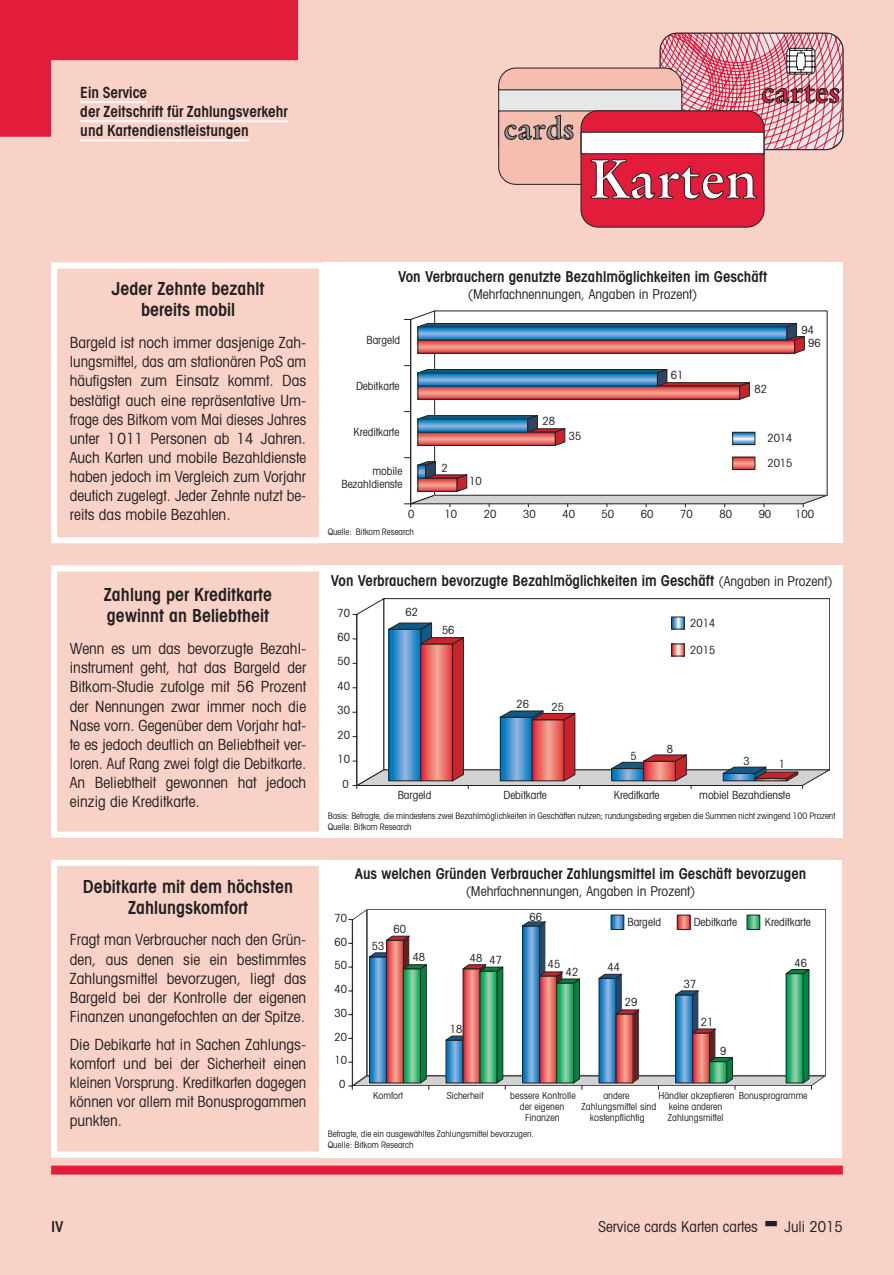
<style>
.page{position:relative;width:894px;height:1275px;background:#fff}
.page>*{position:absolute;margin:0;border:0;box-sizing:border-box;transform-origin:0 0}
.t1{font:700 54.75px "Stempel Garamond";color:#fff}
.t2{font:700 30.45px "Stempel Garamond";color:#e41c3b}
.t3{font:700 30.45px "Stempel Garamond";color:#939598}
.t4{font:600 condensed 18px/21px "Avant Garde";color:#231f20}
.t5{font:condensed 15.3px/19.2px "Avant Garde";color:#231f20;text-align:justify}
.t6{font:600 condensed 15.3px/19.2px "Avant Garde";color:#231f20}
.t7{font:600 condensed 15px "Avant Garde";color:#231f20}
.t8{font:condensed 15px "Avant Garde";color:#231f20}
.t9{font:condensed 13.5px "Avant Garde";color:#231f20}
.t10{font:condensed 11.25px/13.5px "Avant Garde";letter-spacing:-.005em;color:#231f20;text-align:right}
.t11{font:condensed 9.75px/10.8px "Avant Garde";color:#231f20;text-align:center}
.t12{font:condensed 9px/10.5px "Avant Garde";letter-spacing:-.005em;color:#231f20}
.s1{font-weight:400;font-size:13.5px}
</style>
<div class="page">
<div style="left:0;top:0;width:893px;height:1275px;background:#f9d2c7"></div>
<hr style="left:80px;top:139px;width:169px;height:2px;background:#fff">
<div style="left:51px;top:1165px;width:791px;height:9px;background:#e41c3b"></div>
<div style="left:580px;top:111px;width:183px;height:116px;background:#e41c3b;border-radius:17px"></div>
<svg style="left:498px;top:33px;width:344px;height:167px"></svg>
<div style="left:51px;top:565px;width:274px;height:272px;border:6px solid #fff"></div>
<div style="left:322px;top:565px;width:520px;height:272px;background:#fff"></div>
<svg style="left:353px;top:598px;width:476px;height:190px"></svg>
<div style="left:51px;top:860px;width:274px;height:297px;border:6px solid #fff"></div>
<div style="left:322px;top:860px;width:520px;height:297px;background:#fff"></div>
<svg style="left:348px;top:909px;width:477px;height:180px"></svg>
<svg style="left:612px;top:916px;width:10px;height:12px"></svg>
<div style="left:610px;top:914px;width:14px;height:16px;border:1px solid #231f20"></div>
<svg style="left:678px;top:916px;width:10px;height:12px"></svg>
<div style="left:676px;top:914px;width:14px;height:16px;border:1px solid #231f20"></div>
<svg style="left:748px;top:916px;width:9px;height:12px"></svg>
<div style="left:324px;top:262px;width:518px;height:281px;background:#fff"></div>
<svg style="left:404px;top:310px;width:424px;height:197px"></svg>
<svg style="left:734px;top:458px;width:18px;height:10px"></svg>
<div style="left:732px;top:456px;width:22px;height:14px;border:1px solid #231f20"></div>
<svg style="left:734px;top:434px;width:18px;height:9px"></svg>
<div style="left:732px;top:432px;width:22px;height:13px;border:1px solid #231f20"></div>
<div style="left:51px;top:262px;width:274px;height:281px;border:6px solid #fff"></div>
<svg style="left:0;top:0;width:298px;height:137px"></svg>
<p class="t6" style="left:80px;top:82px;width:209px">Ein Service<br>der Zeitschrift für Zahlungsverkehr und Kartendienstleistungen</p>
<h2 class="t2" style="left:760px;top:73px;width:81px">cartes</h2>
<h1 class="t1" style="left:588px;top:145px;width:171px">Karten</h1>
<h2 class="t3" style="left:503px;top:110px;width:72px">cards</h2>
<p class="t7" style="left:398px;top:268px;width:370px">Von Verbrauchern genutzte Bezahlmöglichkeiten im Geschäft</p>
<p class="t4" style="left:111px;top:278px;width:154px">Jeder Zehnte bezahlt</p>
<p class="t9" style="left:467px;top:286px;width:231px">(Mehrfachnennungen, Angaben in Prozent)</p>
<p class="t4" style="left:141px;top:299px;width:95px">bereits mobil</p>
<p class="t5" style="left:70px;top:333px;width:238px">Bargeld ist noch immer dasjenige Zah&shy;lungsmittel, das am stationären PoS am häufigsten zum Einsatz kommt. Das bestätigt auch eine repräsentative Um&shy;frage des Bitkom vom Mai dieses Jahres unter 1011 Personen ab 14 Jahren.<br>Auch Karten und mobile Bezahldienste haben jedoch im Vergleich zum Vorjahr deutich zugelegt. Jeder Zehnte nutzt be&shy;reits das mobile Bezahlen.</p>
<p class="t12" style="left:327px;top:526px;width:87px">Quelle: Bitkom Research</p>
<p class="t10" style="left:801px;top:323px;width:14px">94</p>
<p class="t10" style="left:366px;top:333px;width:35px">Bargeld</p>
<p class="t10" style="left:356px;top:379px;width:45px">Debitkarte</p>
<p class="t10" style="left:353px;top:425px;width:47px">Kreditkarte</p>
<p class="t10" style="left:341px;top:464px;width:62px">mobile<br>Bezahldienste</p>
<p class="t10" style="left:807px;top:336px;width:14px">96</p>
<p class="t10" style="left:670px;top:368px;width:14px">61</p>
<p class="t10" style="left:754px;top:382px;width:14px">82</p>
<p class="t10" style="left:542px;top:414px;width:14px">28</p>
<p class="t10" style="left:568px;top:429px;width:14px">35</p>
<p class="t10" style="left:767px;top:431px;width:27px">2014</p>
<p class="t10" style="left:767px;top:456px;width:27px">2015</p>
<p class="t10" style="left:441px;top:461px;width:8px">2</p>
<p class="t10" style="left:469px;top:474px;width:14px">10</p>
<p class="t10" style="left:408px;top:507px;width:8px">0</p>
<p class="t10" style="left:444px;top:507px;width:14px">10</p>
<p class="t10" style="left:483px;top:507px;width:14px">20</p>
<p class="t10" style="left:522px;top:507px;width:14px">30</p>
<p class="t10" style="left:562px;top:507px;width:14px">40</p>
<p class="t10" style="left:601px;top:507px;width:14px">50</p>
<p class="t10" style="left:640px;top:507px;width:14px">60</p>
<p class="t10" style="left:679px;top:507px;width:14px">70</p>
<p class="t10" style="left:719px;top:507px;width:14px">80</p>
<p class="t10" style="left:758px;top:507px;width:14px">90</p>
<p class="t10" style="left:794px;top:507px;width:20px">100</p>
<p class="t4" style="left:104px;top:584px;width:170px">Zahlung per Kreditkarte gewinnt an Beliebtheit</p>
<p class="t5" style="left:70px;top:638px;width:238px">Wenn es um das bevorzugte Bezahl&shy;instrument geht, hat das Bargeld der Bitkom-Studie zufolge mit 56 Prozent der Nennungen zwar immer noch die Nase vorn. Gegenüber dem Vorjahr hat&shy;te es jedoch deutlich an Beliebtheit ver&shy;loren. Auf Rang zwei folgt die Debitkarte.<br>An Beliebtheit gewonnen hat jedoch einzig die Kreditkarte.</p>
<p class="t4" style="left:83px;top:875px;width:212px;text-align:center">Debitkarte mit dem höchsten<br>Zahlungskomfort</p>
<p class="t5" style="left:70px;top:930px;width:238px">Fragt man Verbraucher nach den Grün&shy;den, aus denen sie ein bestimmtes Zahlungsmittel bevorzugen, liegt das Bargeld bei der Kontrolle der eigenen Finanzen unangefochten an der Spitze.</p>
<p class="t5" style="left:70px;top:1034px;width:238px">Die Debikarte hat in Sachen Zahlungs&shy;komfort und bei der Sicherheit einen kleinen Vorsprung. Kreditkarten dagegen können vor allem mit Bonusprogammen punkten.</p>
<p class="t7" style="left:331px;top:571px;width:503px">Von Verbrauchern bevorzugte Bezahlmöglichkeiten im Geschäft <span class="s1">(Angaben in Prozent)</span></p>
<p class="t10" style="left:337px;top:605px;width:14px">70</p>
<p class="t10" style="left:337px;top:630px;width:14px">60</p>
<p class="t10" style="left:337px;top:654px;width:14px">50</p>
<p class="t10" style="left:337px;top:679px;width:14px">40</p>
<p class="t10" style="left:337px;top:703px;width:14px">30</p>
<p class="t10" style="left:337px;top:727px;width:14px">20</p>
<p class="t10" style="left:337px;top:752px;width:14px">10</p>
<p class="t10" style="left:342px;top:776px;width:8px">0</p>
<p class="t10" style="left:405px;top:605px;width:14px">62</p>
<p class="t10" style="left:442px;top:623px;width:14px">56</p>
<p class="t10" style="left:516px;top:697px;width:14px">26</p>
<p class="t10" style="left:551px;top:700px;width:14px">25</p>
<p class="t10" style="left:690px;top:615px;width:27px">2014</p>
<p class="t10" style="left:690px;top:642px;width:27px">2015</p>
<p class="t10" style="left:630px;top:749px;width:8px">5</p>
<p class="t10" style="left:666px;top:741px;width:8px">8</p>
<p class="t10" style="left:743px;top:754px;width:8px">3</p>
<p class="t10" style="left:778px;top:757px;width:8px">1</p>
<p class="t10" style="left:397px;top:787px;width:35px">Bargeld</p>
<p class="t10" style="left:503px;top:787px;width:45px">Debitkarte</p>
<p class="t10" style="left:613px;top:787px;width:47px">Kreditkarte</p>
<p class="t10" style="left:698px;top:787px;width:93px">mobiel Bezahdienste</p>
<p class="t12" style="left:327px;top:810px;width:509px">Basis: Befragte, die mindestens zwei Bezahlmöglichkeiten in Geschäften nutzen; rundungsbeding ergeben die Summen nicht zwingend 100 Prozent<br>Quelle: Bitkom Research</p>
<p class="t7" style="left:354px;top:865px;width:453px">Aus welchen Gründen Verbraucher Zahlungsmittel im Geschäft bevorzugen</p>
<p class="t9" style="left:465px;top:882px;width:231px">(Mehrfachnennungen, Angaben in Prozent)</p>
<p class="t10" style="left:334px;top:910px;width:14px">70</p>
<p class="t10" style="left:334px;top:934px;width:14px">60</p>
<p class="t10" style="left:334px;top:958px;width:14px">50</p>
<p class="t10" style="left:334px;top:982px;width:14px">40</p>
<p class="t10" style="left:334px;top:1006px;width:14px">30</p>
<p class="t10" style="left:334px;top:1029px;width:14px">20</p>
<p class="t10" style="left:334px;top:1053px;width:14px">10</p>
<p class="t10" style="left:339px;top:1077px;width:8px">0</p>
<p class="t10" style="left:372px;top:939px;width:14px">53</p>
<p class="t10" style="left:393px;top:922px;width:14px">60</p>
<p class="t10" style="left:412px;top:949px;width:14px">48</p>
<p class="t10" style="left:469px;top:952px;width:34px">48 47</p>
<p class="t10" style="left:449px;top:1022px;width:14px">18</p>
<p class="t10" style="left:529px;top:909px;width:14px">66</p>
<p class="t10" style="left:547px;top:957px;width:14px">45</p>
<p class="t10" style="left:565px;top:965px;width:14px">42</p>
<p class="t10" style="left:627px;top:915px;width:35px">Bargeld</p>
<p class="t10" style="left:693px;top:915px;width:45px">Debitkarte</p>
<p class="t10" style="left:764px;top:915px;width:47px">Kreditkarte</p>
<p class="t10" style="left:607px;top:960px;width:14px">44</p>
<p class="t10" style="left:683px;top:977px;width:14px">37</p>
<p class="t10" style="left:794px;top:955px;width:14px">46</p>
<p class="t10" style="left:624px;top:995px;width:14px">29</p>
<p class="t10" style="left:700px;top:1015px;width:14px">21</p>
<p class="t10" style="left:719px;top:1043px;width:8px">9</p>
<p class="t11" style="left:373px;top:1090px;width:31px">Komfort</p>
<p class="t11" style="left:446px;top:1090px;width:38px">Sicherheit</p>
<p class="t11" style="left:510px;top:1090px;width:67px">bessere Kontrolle der eigenen<br>Finanzen</p>
<p class="t11" style="left:581px;top:1090px;width:76px">andere<br>Zahlungsmittel sind kostenpflichtig</p>
<p class="t11" style="left:658px;top:1090px;width:77px">Händler akzeptieren keine anderen<br>Zahlungsmittel</p>
<p class="t11" style="left:738px;top:1090px;width:70px">Bonusprogramme</p>
<p class="t12" style="left:327px;top:1128px;width:208px">Befragte, die ein ausgewähltes Zahlungsmittel bevorzugen.<br>Quelle: Bitkom Research</p>
<p class="t7" style="left:51px;top:1217px;width:14px">IV</p>
<p class="t8" style="left:598px;top:1217px;width:161px">Service cards Karten cartes</p>
<p class="t8" style="left:784px;top:1217px;width:60px">Juli 2015</p>
</div>
